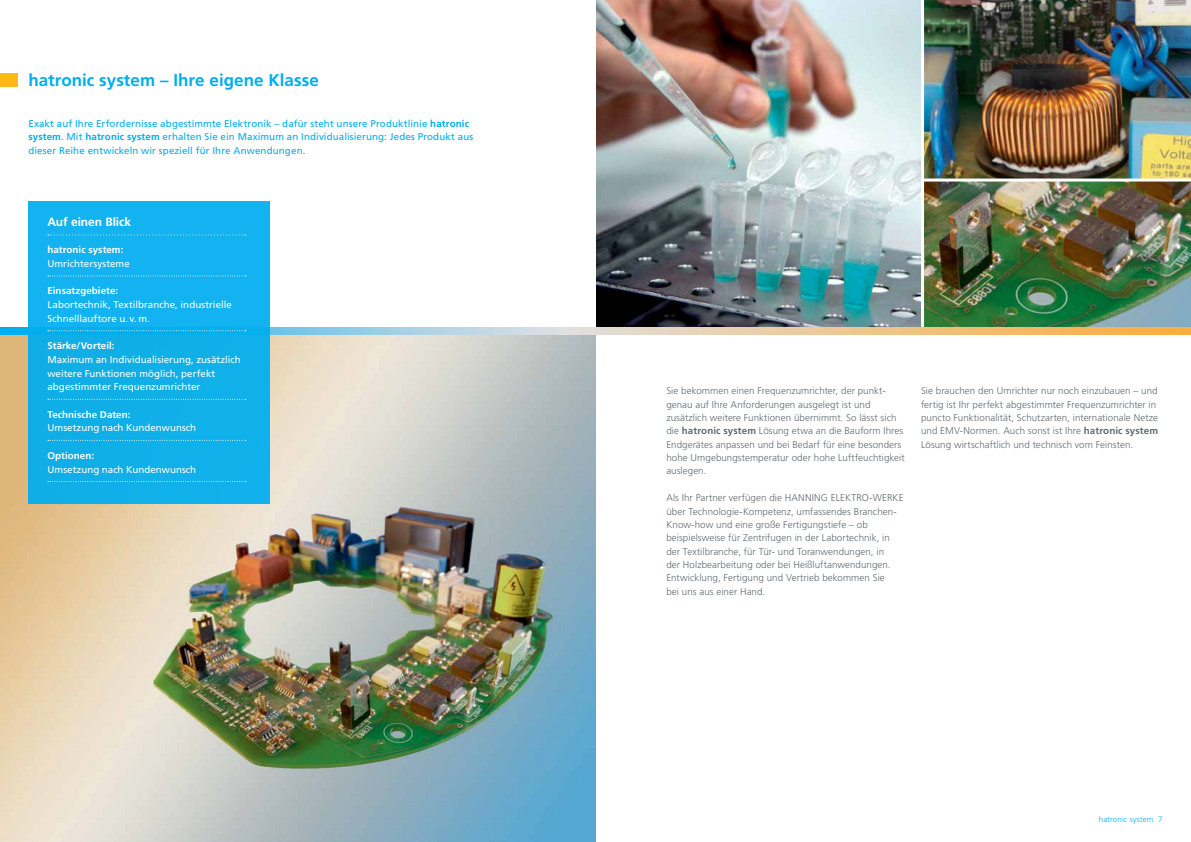
<style>
.page{position:relative;width:1191px;height:842px;background:#fff}
.page>*{position:absolute;margin:0;border:0;box-sizing:border-box;transform-origin:0 0}
.t1{font:700 17px "Frutiger LT Pro";color:#00aeef}
.t2{font:700 12px "Frutiger LT Pro";letter-spacing:-.005em;color:#fff}
.t3{font:300 9.8px/13.4px "Frutiger LT Pro";letter-spacing:.005em;color:#606a70}
.t4{font:9.8px/13.7px "Frutiger LT Pro";color:#fff}
.t5{font:9.8px/13.4px "Frutiger LT Pro";letter-spacing:.01em;color:#00aeef}
.t6{font:700 9.8px "Frutiger LT Pro";letter-spacing:.005em;color:#fff}
.t7{font:300 8px "Frutiger LT Pro";letter-spacing:.015em;color:#00aeef}
.s1{font-weight:700}
</style>
<div class="page">
<img style="left:596px;top:0;width:325px;height:327px">
<img style="left:924px;top:0;width:267px;height:327px">
<div style="left:0;top:74px;width:17px;height:13px;background:#fdb913"></div>
<img style="left:0;top:334px;width:595px;height:508px">
<hr style="left:924px;top:179px;width:267px;height:3px;background:#fff">
<svg style="left:0;top:327px;width:1191px;height:7px;background:#d1c8aa"></svg>
<div style="left:28px;top:201px;width:241px;height:303px;background:#10b0eb"></div>
<svg style="left:48px;top:234px;width:198px;height:1px"></svg>
<svg style="left:48px;top:276px;width:198px;height:1px"></svg>
<svg style="left:48px;top:330px;width:198px;height:1px"></svg>
<svg style="left:48px;top:399px;width:198px;height:1px"></svg>
<svg style="left:48px;top:440px;width:198px;height:1px"></svg>
<svg style="left:48px;top:481px;width:198px;height:1px"></svg>
<h1 class="t1" style="left:28px;top:70px;width:292px">hatronic system – Ihre eigene Klasse</h1>
<p class="t5" style="left:28px;top:117px;width:446px">Exakt auf Ihre Erfordernisse abgestimmte Elektronik – dafür steht unsere Produktlinie <span class="s1">hatronic system</span>. Mit <span class="s1">hatronic system</span> erhalten Sie ein Maximum an Individualisierung: Jedes Produkt aus dieser Reihe entwickeln wir speziell für Ihre Anwendungen.</p>
<p class="t2" style="left:47px;top:215px;width:85px">Auf einen Blick</p>
<p class="t6" style="left:47px;top:244px;width:77px">hatronic system:</p>
<p class="t4" style="left:47px;top:257px;width:84px">Umrichtersysteme</p>
<p class="t6" style="left:47px;top:285px;width:72px">Einsatzgebiete:</p>
<p class="t4" style="left:47px;top:298px;width:186px">Labortechnik, Textilbranche, industrielle<br>Schnelllauftore u.v. m.</p>
<p class="t6" style="left:47px;top:340px;width:69px">Stärke/Vorteil:</p>
<p class="t4" style="left:47px;top:353px;width:195px">Maximum an Individualisierung, zusätzlich weitere Funktionen möglich, perfekt abgestimmter Frequenzumrichter</p>
<p class="t6" style="left:47px;top:408px;width:84px">Technische Daten:</p>
<p class="t4" style="left:47px;top:421px;width:150px">Umsetzung nach Kundenwunsch</p>
<p class="t6" style="left:47px;top:450px;width:48px">Optionen:</p>
<p class="t4" style="left:47px;top:462px;width:150px">Umsetzung nach Kundenwunsch</p>
<p class="t3" style="left:666px;top:384px;width:240px">Sie bekommen einen Frequenzumrichter, der punkt&shy;genau auf Ihre Anforderungen ausgelegt ist und zusätzlich weitere Funktionen übernimmt. So lässt sich die <span class="s1">hatronic system</span> Lösung etwa an die Bauform Ihres Endgerätes anpassen und bei Bedarf für eine besonders hohe Umgebungstemperatur oder hohe Luftfeuchtigkeit auslegen.</p>
<p class="t3" style="left:666px;top:491px;width:239px">Als Ihr Partner verfügen die HANNING ELEKTRO-WERKE über Technologie-Kompetenz, umfassendes Branchen-Know-how und eine große Fertigungstiefe – ob beispielsweise für Zentrifugen in der Labortechnik, in der Textilbranche, für Tür- und Toranwendungen, in<br>der Holzbearbeitung oder bei Heißluftanwendungen.<br>Entwicklung, Fertigung und Vertrieb bekommen Sie<br>bei uns aus einer Hand.</p>
<p class="t3" style="left:921px;top:384px;width:238px">Sie brauchen den Umrichter nur noch einzubauen – und fertig ist Ihr perfekt abgestimmter Frequenzumrichter in puncto Funktionalität, Schutzarten, internationale Netze und EMV-Normen. Auch sonst ist Ihre <span class="s1">hatronic system </span>Lösung wirtschaftlich und technisch vom Feinsten.</p>
<p class="t7" style="left:1098px;top:814px;width:65px">hatronic system 7</p>
</div>
